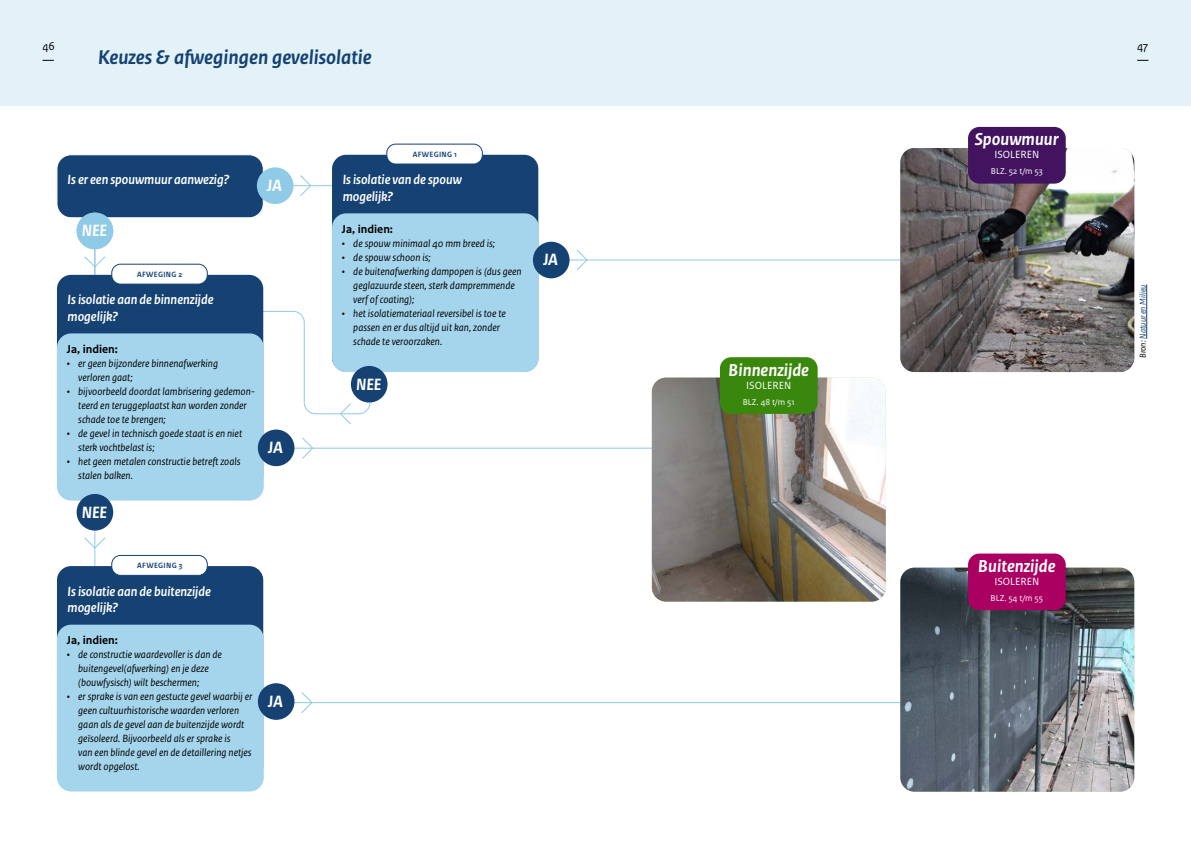
<style>
.page{position:relative;width:1191px;height:842px;background:#fff}
.page>*{position:absolute;margin:0;border:0;box-sizing:border-box;transform-origin:0 0}
.t1{font:italic 700 21px "Rijksoverheid Sans Text";color:#154273}
.t2{font:italic 700 18.2px "Rijksoverheid Sans Text";color:#fff}
.t3{font:italic 700 17.2px "Rijksoverheid Sans Text";color:#fff}
.t4{font:italic 700 14px/16.8px "Rijksoverheid Sans Heading";color:#fff}
.t5{font:700 12px "Rijksoverheid Sans Text";color:#000}
.t6{font:12px "Rijksoverheid Sans Text";color:#000}
.t7{font:italic 11px/14px "Rijksoverheid Sans Text";color:#000}
.t8{font:11px "Rijksoverheid Sans Text";color:#fff}
.t9{font:9px "Rijksoverheid Sans Text";color:#fff}
.Fotobijschrift{font:italic 9px "Rijksoverheid Sans Text";color:#154273}
.t10{font:700 8.1px "Rijksoverheid Sans Heading";letter-spacing:.04em;color:#154273}
.s1{color:#000}
</style>
<div class="page">
<div style="left:0;top:0;width:1191px;height:106px;background:#e3f2f9"></div>
<hr style="left:95px;top:522px;width:1px;height:50px;background:#8fcae7">
<hr style="left:288px;top:702px;width:619px;height:1px;background:#8fcae7">
<hr style="left:558px;top:260px;width:411px;height:1px;background:#8fcae7">
<hr style="left:257px;top:311px;width:36px;height:1px;background:#8fcae7">
<hr style="left:95px;top:246px;width:1px;height:31px;background:#8fcae7">
<div style="left:57px;top:566px;width:206px;height:214px;background:#154273;border-radius:14px"></div>
<div style="left:57px;top:275px;width:206px;height:214px;background:#154273;border-radius:14px"></div>
<div style="left:332px;top:155px;width:206px;height:217px;background:#154273;border-radius:14px"></div>
<div style="left:57px;top:155px;width:206px;height:63px;background:#154273;border-radius:14px"></div>
<div style="left:57px;top:155px;width:206px;height:63px;border:1px solid #fff;border-radius:14px"></div>
<hr style="left:284px;top:448px;width:372px;height:1px;background:#8fcae7">
<img style="left:900px;top:148px;width:234px;height:224px">
<img style="left:652px;top:378px;width:233px;height:224px">
<div style="left:720px;top:357px;width:97px;height:57px;background:#39870c;border-radius:11px"></div>
<div style="left:332px;top:213px;width:207px;height:159px;background:#a5d5ec;border-radius:14px"></div>
<div style="left:387px;top:144px;width:95px;height:20px;background:#fff;border-radius:9px"></div>
<div style="left:386px;top:144px;width:97px;height:21px;border:1px solid #154273;border-radius:9px"></div>
<img style="left:900px;top:568px;width:234px;height:224px">
<div style="left:968px;top:127px;width:97px;height:57px;background:#42145f;border-radius:11px"></div>
<div style="left:968px;top:553px;width:97px;height:57px;background:#a90061;border-radius:11px"></div>
<div style="left:57px;top:333px;width:207px;height:168px;background:#a5d5ec;border-radius:14px"></div>
<div style="left:258px;top:430px;width:36px;height:36px;background:#154273;border-radius:50%"></div>
<div style="left:112px;top:264px;width:95px;height:20px;background:#fff;border-radius:9px"></div>
<div style="left:111px;top:264px;width:97px;height:21px;border:1px solid #154273;border-radius:9px"></div>
<div style="left:77px;top:213px;width:36px;height:36px;background:#8fcae7;border-radius:50%"></div>
<div style="left:533px;top:242px;width:36px;height:36px;background:#154273;border-radius:50%"></div>
<div style="left:257px;top:167px;width:36px;height:37px;background:#8fcae7;border-radius:50%"></div>
<hr style="left:292px;top:185px;width:40px;height:1px;background:#8fcae7">
<div style="left:351px;top:366px;width:36px;height:37px;background:#154273;border-radius:50%"></div>
<hr style="left:315px;top:413px;width:44px;height:1px;background:#8fcae7">
<hr style="left:304px;top:322px;width:1px;height:81px;background:#8fcae7">
<div style="left:57px;top:625px;width:207px;height:166px;background:#a5d5ec;border-radius:14px"></div>
<div style="left:258px;top:683px;width:36px;height:37px;background:#154273;border-radius:50%"></div>
<div style="left:112px;top:555px;width:95px;height:20px;background:#fff;border-radius:9px"></div>
<div style="left:111px;top:555px;width:97px;height:21px;border:1px solid #154273;border-radius:9px"></div>
<div style="left:77px;top:494px;width:36px;height:36px;background:#154273;border-radius:50%"></div>
<svg style="left:358px;top:402px;width:12px;height:12px"></svg>
<svg style="left:304px;top:402px;width:12px;height:12px"></svg>
<svg style="left:292px;top:311px;width:13px;height:12px"></svg>
<svg style="left:300px;top:175px;width:11px;height:21px"></svg>
<svg style="left:576px;top:249px;width:12px;height:22px"></svg>
<svg style="left:302px;top:437px;width:11px;height:22px"></svg>
<svg style="left:301px;top:692px;width:12px;height:21px"></svg>
<svg style="left:84px;top:249px;width:22px;height:25px"></svg>
<svg style="left:84px;top:537px;width:22px;height:12px"></svg>
<svg style="left:340px;top:403px;width:11px;height:22px"></svg>
<hr style="left:1146px;top:284px;width:1px;height:55px;background:#154273">
<p class="t6" style="left:42px;top:39px;width:14px">46</p>
<p class="t6" style="left:1137px;top:39px;width:13px">47</p>
<h1 class="t1" style="left:98px;top:45px;width:275px">Keuzes &amp; afwegingen gevelisolatie</h1>
<p class="t4" style="left:68px;top:172px;width:163px">Is er een spouwmuur aanwezig?</p>
<h3 class="t3" style="left:82px;top:221px;width:27px">NEE</h3>
<h3 class="t3" style="left:267px;top:176px;width:16px">JA</h3>
<p class="t10" style="left:137px;top:270px;width:47px">AFWEGING 2</p>
<p class="t4" style="left:68px;top:292px;width:147px">Is isolatie aan de binnenzijde mogelijk?</p>
<p class="t5" style="left:67px;top:342px;width:53px">Ja, indien:</p>
<p class="t7" style="left:78px;top:356px;width:141px;text-indent:-11px">• er geen bijzondere binnenafwerking verloren gaat;</p>
<p class="t7" style="left:78px;top:384px;width:178px;text-indent:-11px">• bijvoorbeeld doordat lambrisering gedemon&shy;teerd en teruggeplaatst kan worden zonder schade toe te brengen;</p>
<p class="t7" style="left:78px;top:426px;width:165px;text-indent:-11px">• de gevel in technisch goede staat is en niet sterk vochtbelast is;</p>
<p class="t7" style="left:78px;top:454px;width:164px;text-indent:-11px">• het geen metalen constructie betreft zoals stalen balken.</p>
<h3 class="t3" style="left:82px;top:502px;width:27px">NEE</h3>
<h3 class="t3" style="left:268px;top:438px;width:16px">JA</h3>
<p class="t10" style="left:137px;top:561px;width:47px">AFWEGING 3</p>
<p class="t4" style="left:68px;top:583px;width:145px">Is isolatie aan de buitenzijde mogelijk?</p>
<p class="t5" style="left:67px;top:633px;width:53px">Ja, indien:</p>
<p class="t7" style="left:78px;top:648px;width:145px;text-indent:-11px">• de constructie waardevoller is dan de buitengevel(afwerking) en je deze (bouwfysisch) wilt beschermen;</p>
<p class="t7" style="left:78px;top:690px;width:175px;text-indent:-11px">• er sprake is van een gestucte gevel waarbij er geen cultuurhistorische waarden verloren gaan als de gevel aan de buitenzijde wordt geïsoleerd. Bijvoorbeeld als er sprake is<br>van een blinde gevel en de detaillering netjes wordt opgelost.</p>
<h3 class="t3" style="left:268px;top:691px;width:16px">JA</h3>
<p class="t10" style="left:413px;top:150px;width:46px">AFWEGING 1</p>
<p class="t4" style="left:343px;top:172px;width:121px">Is isolatie van de spouw mogelijk?</p>
<p class="t5" style="left:342px;top:222px;width:53px">Ja, indien:</p>
<p class="t7" style="left:342px;top:236px;width:155px">• de spouw minimaal 40 mm breed is;</p>
<p class="t7" style="left:342px;top:250px;width:90px">• de spouw schoon is;</p>
<p class="t7" style="left:353px;top:264px;width:170px;text-indent:-11px">• de buitenafwerking dampopen is (dus geen geglazuurde steen, sterk dampremmende verf of coating);</p>
<p class="t7" style="left:353px;top:306px;width:154px;text-indent:-11px">• het isolatiemateriaal reversibel is toe te passen en er dus altijd uit kan, zonder schade te veroorzaken.</p>
<h3 class="t3" style="left:356px;top:374px;width:27px">NEE</h3>
<h3 class="t3" style="left:543px;top:250px;width:16px">JA</h3>
<h2 class="t2" style="left:728px;top:359px;width:82px">Binnenzijde</h2>
<p class="t8" style="left:746px;top:379px;width:46px">ISOLEREN</p>
<p class="t9" style="left:742px;top:397px;width:54px">BLZ. 48 t/m 51</p>
<h2 class="t2" style="left:975px;top:128px;width:85px">Spouwmuur</h2>
<p class="t8" style="left:994px;top:148px;width:46px">ISOLEREN</p>
<p class="t9" style="left:991px;top:165px;width:54px">BLZ. 52 t/m 53</p>
<p class="Fotobijschrift" style="left:1137px;top:358px;width:75px;rotate:-90deg"><span class="s1">Bron:</span> Natuur en Milieu</p>
<h2 class="t2" style="left:978px;top:555px;width:79px">Buitenzijde</h2>
<p class="t8" style="left:994px;top:575px;width:46px">ISOLEREN</p>
<p class="t9" style="left:990px;top:593px;width:54px">BLZ. 54 t/m 55</p>
</div>
